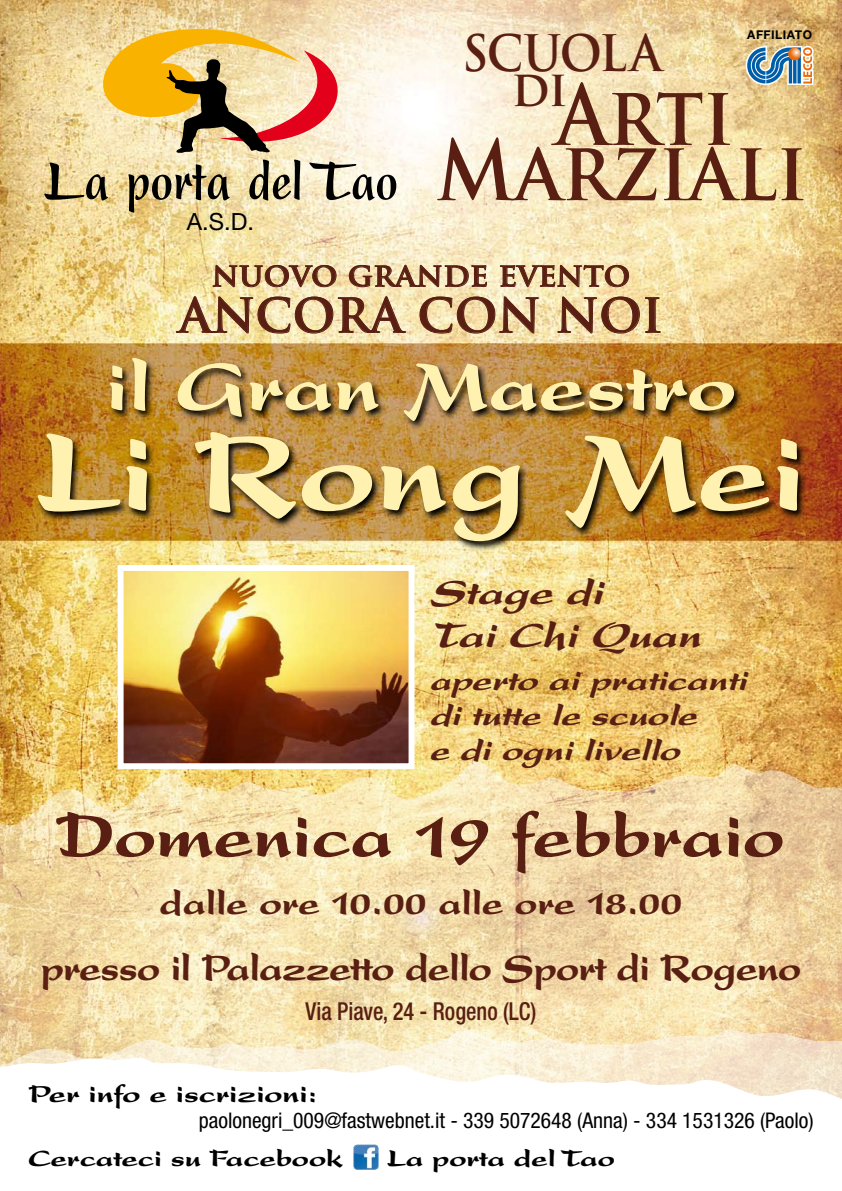
<style>
.page{position:relative;width:842px;height:1191px;background:#fff}
.page>*{position:absolute;margin:0;border:0;box-sizing:border-box;transform-origin:0 0}
.t1{font:900 128px "Present";color:#fff1af;scale:.93 1}
.t2{font:700 81px "Trajan Pro";letter-spacing:-.01em;color:#581f12;scale:.93 1}
.t3{font:900 80px "Present";color:#fff1af;scale:.95 1}
.t4{font:900 70.6px "Present";color:#581f12;scale:.91 1}
.t5{font:700 condensed 60.9px "Present";color:#000}
.t6{font:700 49px/34.5px "Trajan Pro";letter-spacing:-.03em;color:#581f12;scale:.93 1}
.t7{font:700 46px "Trajan Pro";color:#581f12}
.t8{font:900 42.2px "Present";letter-spacing:-.02em;color:#581f12;scale:.84 1}
.t9{font:italic 900 40px/43px "Present";color:#581f12}
.t10{font:900 38.3px "Present";color:#581f12;scale:.91 1}
.t11{font:italic 900 33px/35px "Present";color:#581f12}
.t12{font:700 32px "Trajan Pro";letter-spacing:.01em;color:#581f12}
.t13{font:900 27.7px "Present";color:#000}
.t14{font:900 26.4px "Present";color:#000}
.t15{font:500 condensed 24.8px "Helvetica Neue";color:#581f12;scale:.91 1}
.t16{font:23.7px "Helvetica Neue";color:#000}
.t17{font:condensed 21.6px "Helvetica Neue";color:#000}
.t18{font:700 12px "Helvetica Neue";letter-spacing:.04em;color:#000}
</style>
<div class="page">
<img style="left:0;top:0;width:842px;height:759px">
<svg style="left:0;top:759px;width:842px;height:270px;background:#f2dba5"></svg>
<svg style="left:0;top:1029px;width:842px;height:28px;background:#f5e5bf"></svg>
<img style="left:35px;top:356px;width:772px;height:195px">
<svg style="left:746px;top:44px;width:68px;height:41px;background:#98a7aa"></svg>
<svg style="left:85px;top:29px;width:289px;height:132px;background:#e2be85"></svg>
<img style="left:125px;top:572px;width:282px;height:190px">
<div style="left:118px;top:565px;width:296px;height:204px;border:6px solid #fff"></div>
<svg style="left:0;top:1057px;width:842px;height:42px"></svg>
<img style="left:355px;top:1146px;width:22px;height:22px">
<div style="left:352px;top:1143px;width:28px;height:28px;border:2px solid #fff;border-radius:5px"></div>
<svg style="left:175px;top:181px;width:486px;height:153px;background:#eddcb0"></svg>
<h3 class="t5" style="left:43px;top:148px;width:357px">La porta del Tao</h3>
<p class="t16" style="left:187px;top:207px;width:69px">A.S.D.</p>
<p class="t18" style="left:747px;top:27px;width:66px">AFFILIATO</p>
<h3 class="t6" style="left:512px;top:37px;width:163px;text-indent:-50px">SCUOLA di</h3>
<h2 class="t2" style="left:556px;top:65px;width:192px">Arti</h2>
<h2 class="t2" style="left:436px;top:120px;width:400px">Marziali</h2>
<h3 class="t12" style="left:212px;top:255px;width:420px">nuovo grande evento</h3>
<h3 class="t7" style="left:179px;top:287px;width:485px">ANCORA CON NOI</h3>
<h3 class="t3" style="left:106px;top:344px;width:665px">il Gran Maestro</h3>
<h1 class="t1" style="left:36px;top:404px;width:830px">Li Rong Mei</h1>
<h3 class="t9" style="left:429px;top:571px;width:284px">Stage di<br>TaiChiQuan</h3>
<h3 class="t11" style="left:429px;top:663px;width:328px">aperto aipraticanti ditutte le scuole<br>e diognilivello</h3>
<h3 class="t4" style="left:58px;top:798px;width:800px">Domenica 19 febbraio</h3>
<h3 class="t10" style="left:160px;top:882px;width:576px">dalle ore 10.00 alle ore 18.00</h3>
<h3 class="t8" style="left:41px;top:945px;width:907px">presso il Palazzetto dello Sport di Rogeno</h3>
<p class="t15" style="left:306px;top:996px;width:255px">Via Piave, 24 - Rogeno (LC)</p>
<p class="t13" style="left:28px;top:1079px;width:291px">Per info e iscrizioni:</p>
<p class="t17" style="left:199px;top:1108px;width:616px">paolonegri_009@fastwebnet.it - 339 5072648 (Anna) - 334 1531326 (Paolo)</p>
<p class="t14" style="left:28px;top:1144px;width:316px">Cercateci su Facebook</p>
<p class="t14" style="left:387px;top:1144px;width:229px">La porta del Tao</p>
</div>
